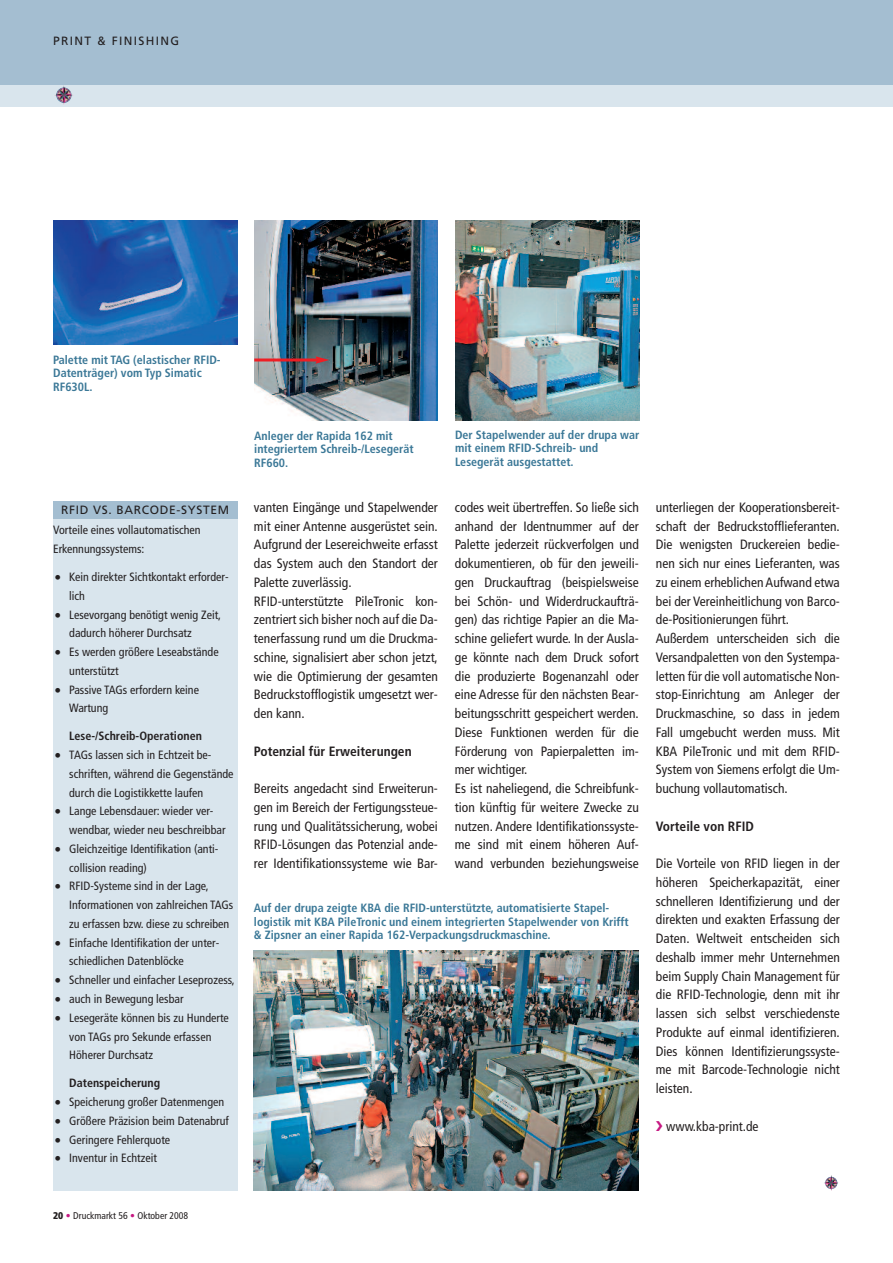
<style>
.page{position:relative;width:893px;height:1263px;background:#fff}
.page>*{position:absolute;margin:0;border:0;box-sizing:border-box;transform-origin:0 0}
.t1{font:condensed 13.5px/18.8px "Frutiger";color:#231f20;text-align:justify}
.t2{font:700 condensed 13.5px "Frutiger";color:#231f20}
.t3{font:condensed 12px/18.8px "Frutiger";color:#231f20}
.t4{font:700 condensed 12px/13.5px "Frutiger";color:#3b7897}
.t5{font:700 condensed 12px "Frutiger";color:#231f20}
.t6{font:12px "Frutiger";letter-spacing:.055em;color:#231f20}
.t7{font:12px "Frutiger";letter-spacing:.11em;color:#231f20}
.t8{font:condensed 9.75px "Frutiger";color:#231f20}
.s1{font-weight:900}
.s2{font-weight:700;color:#c61882}
.s3{color:#c61882}
</style>
<div class="page">
<div style="left:0;top:0;width:893px;height:85px;background:#a4bed1"></div>
<div style="left:0;top:85px;width:893px;height:21px;background:#d9e5ed"></div>
<svg style="left:64px;top:88px;width:9px;height:12px"></svg>
<svg style="left:824px;top:1175px;width:13px;height:16px"></svg>
<svg style="left:832px;top:1177px;width:6px;height:9px"></svg>
<div style="left:53px;top:519px;width:184px;height:672px;background:#d9e5ed"></div>
<div style="left:53px;top:502px;width:184px;height:17px;background:#a4bed1"></div>
<img style="left:53px;top:220px;width:184px;height:124px">
<img style="left:254px;top:220px;width:184px;height:201px">
<hr style="left:254px;top:358px;width:64px;height:3px;background:#ee1e24">
<svg style="left:315px;top:356px;width:14px;height:8px"></svg>
<img style="left:254px;top:950px;width:385px;height:240px">
<img style="left:455px;top:220px;width:184px;height:200px">
<p class="t7" style="left:53px;top:36px;width:127px">PRINT &amp; FINISHING</p>
<p class="t4" style="left:53px;top:354px;width:169px">Palette mit TAG (elastischer RFID-<br>Datenträger) vom Typ Simatic<br>RF630L.</p>
<p class="t6" style="left:61px;top:504px;width:169px">RFID VS. BARCODE-SYSTEM</p>
<p class="t3" style="left:53px;top:522px;width:149px">Vorteile eines vollautomatischen<br>Erkennungssystems:</p>
<p class="t3" style="left:69px;top:568px;width:161px">Kein direkter Sichtkontakt erforder&shy;lich<br>Lesevorgang benötigt wenig Zeit, dadurch höherer Durchsatz<br>Es werden größere Leseabstände unterstützt<br>Passive TAGs erfordern keine<br>Wartung</p>
<p class="t5" style="left:69px;top:731px;width:134px">Lese-/Schreib-Operationen</p>
<p class="t3" style="left:69px;top:747px;width:167px">TAGs lassen sich in Echtzeit be&shy;schriften, während die Gegenstände durch die Logistikkette laufen<br>Lange Lebensdauer: wieder ver&shy;wendbar, wieder neu beschreibbar<br>Gleichzeitige Identifikation (anti&shy;collision reading)<br>RFID-Systeme sind in der Lage,<br>Informationen von zahlreichen TAGs zu erfassen bzw. diese zu schreiben<br>Einfache Identifikation der unter&shy;schiedlichen Datenblöcke<br>Schneller und einfacher Leseprozess, auch in Bewegung lesbar<br>Lesegeräte können bis zu Hunderte von TAGs pro Sekunde erfassen<br>Höherer Durchsatz</p>
<p class="t5" style="left:69px;top:1078px;width:92px">Datenspeicherung</p>
<p class="t3" style="left:69px;top:1093px;width:161px">Speicherung großer Datenmengen<br>Größere Präzision beim Datenabruf<br>Geringere Fehlerquote<br>Inventur in Echtzeit</p>
<p class="t1" style="left:55px;top:569px;width:8px">•</p>
<p class="t1" style="left:55px;top:606px;width:8px">•</p>
<p class="t1" style="left:55px;top:644px;width:8px">•</p>
<p class="t1" style="left:55px;top:681px;width:8px">•</p>
<p class="t1" style="left:55px;top:747px;width:8px">•</p>
<p class="t1" style="left:55px;top:803px;width:8px">•</p>
<p class="t1" style="left:55px;top:841px;width:8px">•</p>
<p class="t1" style="left:55px;top:878px;width:8px">•</p>
<p class="t1" style="left:55px;top:935px;width:8px">•</p>
<p class="t1" style="left:55px;top:972px;width:8px">• • •</p>
<p class="t1" style="left:55px;top:1094px;width:8px">• • • •</p>
<p class="t8" style="left:53px;top:1212px;width:137px"><span class="s1">20</span> <span class="s2">•</span> Druckmarkt 56 <span class="s3">•</span> Oktober 2008</p>
<p class="t4" style="left:254px;top:430px;width:161px">Anleger der Rapida 162 mit integriertem Schreib-/Lesegerät<br>RF660.</p>
<p class="t4" style="left:455px;top:429px;width:186px">Der Stapelwender auf der drupa war mit einem RFID-Schreib- und<br>Lesegerät ausgestattet.</p>
<p class="t1" style="left:455px;top:499px;width:185px;text-align:left">codes weit übertreffen. So ließe sich anhand der Identnummer auf der Palette jederzeit rückverfolgen und dokumentieren, ob für den jeweili&shy;gen Druckauftrag (beispielsweise bei Schön- und Widerdruckaufträ&shy;gen) das richtige Papier an die Ma&shy;schine geliefert wurde. In der Ausla&shy;ge könnte nach dem Druck sofort die produzierte Bogenanzahl oder eine Adresse für den nächsten Bear&shy;beitungsschritt gespeichert werden.<br>Diese Funktionen werden für die Förderung von Papierpaletten im&shy;mer wichtiger.<br>Es ist naheliegend, die Schreibfunk&shy;tion künftig für weitere Zwecke zu nutzen. Andere Identifikationssyste&shy;me sind mit einem höheren Auf&shy;wand verbunden beziehungsweise</p>
<p class="t1" style="left:656px;top:499px;width:185px;text-align:left">unterliegen der Kooperationsbereit&shy;schaft der Bedruckstofflieferanten.<br>Die wenigsten Druckereien bedie&shy;nen sich nur eines Lieferanten, was zu einem erheblichen Aufwand etwa bei der Vereinheitlichung von Barco&shy;de-Positionierungen führt.<br>Außerdem unterscheiden sich die Versandpaletten von den Systempa&shy;letten für die voll automatische Non&shy;stop-Einrichtung am Anleger der Druckmaschine, so dass in jedem Fall umgebucht werden muss. Mit KBA PileTronic und mit dem RFID-System von Siemens erfolgt die Um&shy;buchung vollautomatisch.</p>
<p class="t1" style="left:254px;top:499px;width:185px;text-align:left">vanten Eingänge und Stapelwender mit einer Antenne ausgerüstet sein.<br>Aufgrund der Lesereichweite erfasst das System auch den Standort der<br>Palette zuverlässig.<br>RFID-unterstützte PileTronic kon&shy;zentriert sich bisher noch auf die Da&shy;tenerfassung rund um die Druckma&shy;schine, signalisiert aber schon jetzt, wie die Optimierung der gesamten<br>Bedruckstofflogistik umgesetzt wer&shy;den kann.</p>
<p class="t2" style="left:254px;top:745px;width:159px">Potenzial für Erweiterungen</p>
<p class="t1" style="left:254px;top:780px;width:185px">Bereits angedacht sind Erweiterun&shy;gen im Bereich der Fertigungssteue&shy;rung und Qualitätssicherung, wobei RFID-Lösungen das Potenzial ande&shy;rer Identifikationssysteme wie Bar-</p>
<p class="t2" style="left:656px;top:820px;width:100px">Vorteile von RFID</p>
<p class="t1" style="left:656px;top:855px;width:185px">Die Vorteile von RFID liegen in der höheren Speicherkapazität, einer schnelleren Identifizierung und der direkten und exakten Erfassung der Daten. Weltweit entscheiden sich deshalb immer mehr Unternehmen beim Supply Chain Management für die RFID-Technologie, denn mit ihr lassen sich selbst verschiedenste Produkte auf einmal identifizieren.<br>Dies können Identifizierungssyste&shy;me mit Barcode-Technologie nicht leisten.</p>
<p class="t1" style="left:666px;top:1118px;width:94px">www.kba-print.de</p>
<p class="t4" style="left:254px;top:902px;width:376px">Auf der drupa zeigte KBA die RFID-unterstützte, automatisierte Stapel&shy;logistik mit KBA PileTronic und einem integrierten Stapelwender von Krifft &amp; Zipsner an einer Rapida 162-Verpackungsdruckmaschine.</p>
</div>
